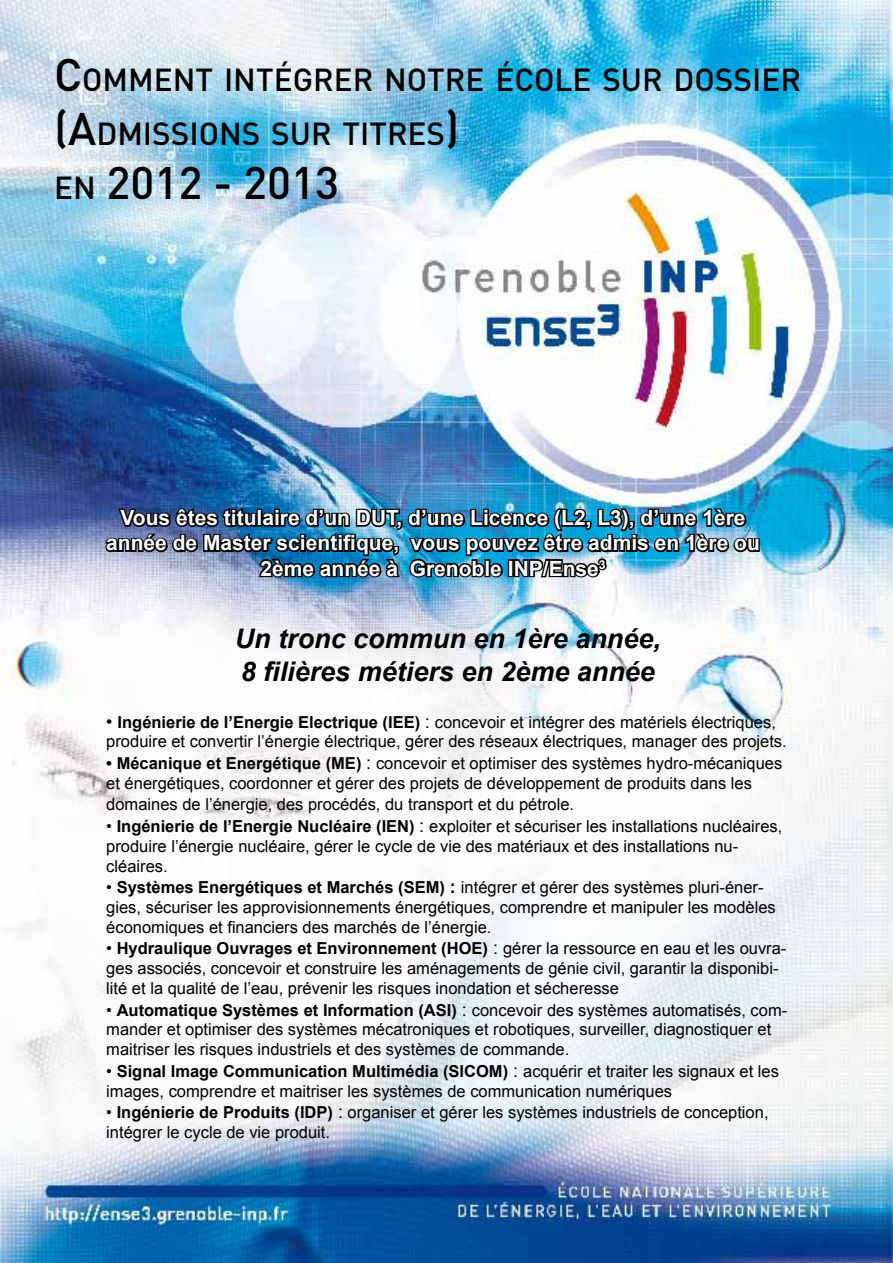
<style>
.page{position:relative;width:893px;height:1263px;background:#fff}
.page>*{position:absolute;margin:0;border:0;box-sizing:border-box;transform-origin:0 0}
.t1{font:500 45px "DIN";color:#000}
.t2{font:500 31.5px/54px "DIN";color:#000}
.t3{font:italic 700 27px/32.4px "Arial";color:#000}
.t4{font:700 21px/25.2px "Arial";color:#fff;text-align:center}
.t5{font:16.5px/19.8px "Arial";color:#000}
.s1{font-size:45px}
.s2{font-size:31.5px}
.s3{font-size:18px}
.s4{font-weight:700}
.s5{font-weight:700;font-size:18px}
</style>
<div class="page">
<img style="left:0;top:0;width:893px;height:1263px">
<img style="left:103px;top:485px;width:658px;height:96px">
<h2 class="t2" style="left:54px;top:52px;width:748px"><span class="s1">C</span>OMMENT INTÉGRER NOTRE ÉCOLE SUR DOSSIER <span class="s1">(A</span>DMISSIONS SUR TITRES<span class="s1">)</span></h2>
<h1 class="t1" style="left:54px;top:154px;width:287px"><span class="s2">EN</span> 2012 - 2013</h1>
<p class="t4" style="left:106px;top:506px;width:655px">Vous êtes titulaire d’un DUT, d’une Licence (L2, L3), d’une 1ère année de Master scientifique, vous pouvez être admis en 1ère ou<br>2ème année à Grenoble INP/Ense<sup>3</sup></p>
<h3 class="t3" style="left:235px;top:624px;width:428px">Un tronc commun en 1ère année,<br>8 filières métiers en 2ème année</h3>
<p class="t5" style="left:106px;top:712px;width:682px"><span class="s3">•</span> <span class="s4">Ingénierie de l’Energie Electrique (IEE)</span> <span class="s3">:</span> concevoir et intégrer des matériels électriques, produire et convertir l’énergie électrique, gérer des réseaux électriques, manager des projets.</p>
<p class="t5" style="left:106px;top:753px;width:677px"><span class="s4">• Mécanique et Energétique (ME)</span> <span class="s3">:</span> concevoir et optimiser des systèmes hydro-mécaniques et énergétiques, coordonner et gérer des projets de développement de produits dans les</p>
<p class="t5" style="left:106px;top:795px;width:469px">domaines de l’énergie, des procédés, du transport et du pétrole.</p>
<p class="t5" style="left:106px;top:816px;width:677px">• <span class="s4">Ingénierie de l’Energie Nucléaire (IEN)</span> <span class="s3">:</span> exploiter et sécuriser les installations nucléaires, produire l’énergie nucléaire, gérer le cycle de vie des matériaux et des installations nu&shy;cléaires.</p>
<p class="t5" style="left:106px;top:878px;width:671px">• <span class="s4">Systèmes Energétiques et Marchés (SEM)</span> <span class="s5">:</span> intégrer et gérer des systèmes pluri-éner&shy;gies, sécuriser les approvisionnements énergétiques, comprendre et manipuler les modèles économiques et financiers des marchés de l’énergie.</p>
<p class="t5" style="left:106px;top:939px;width:682px">• <span class="s4">Hydraulique Ouvrages et Environnement (HOE)</span> <span class="s3">:</span> gérer la ressource en eau et les ouvra&shy;ges associés, concevoir et construire les aménagements de génie civil, garantir la disponibi&shy;lité et la qualité de l’eau, prévenir les risques inondation et sécheresse</p>
<p class="t5" style="left:106px;top:1000px;width:682px">• <span class="s4">Automatique Systèmes et Information (ASI)</span> <span class="s3">:</span> concevoir des systèmes automatisés, com&shy;mander et optimiser des systèmes mécatroniques et robotiques, surveiller, diagnostiquer et maitriser les risques industriels et des systèmes de commande.</p>
<p class="t5" style="left:106px;top:1061px;width:674px">• <span class="s4">Signal Image Communication Multimédia (SICOM)</span> <span class="s3">:</span> acquérir et traiter les signaux et les images, comprendre et maitriser les systèmes de communication numériques</p>
<p class="t5" style="left:106px;top:1103px;width:664px">• <span class="s4">Ingénierie de Produits (IDP)</span> <span class="s3">:</span> organiser et gérer les systèmes industriels de conception, intégrer le cycle de vie produit.</p>
</div>
